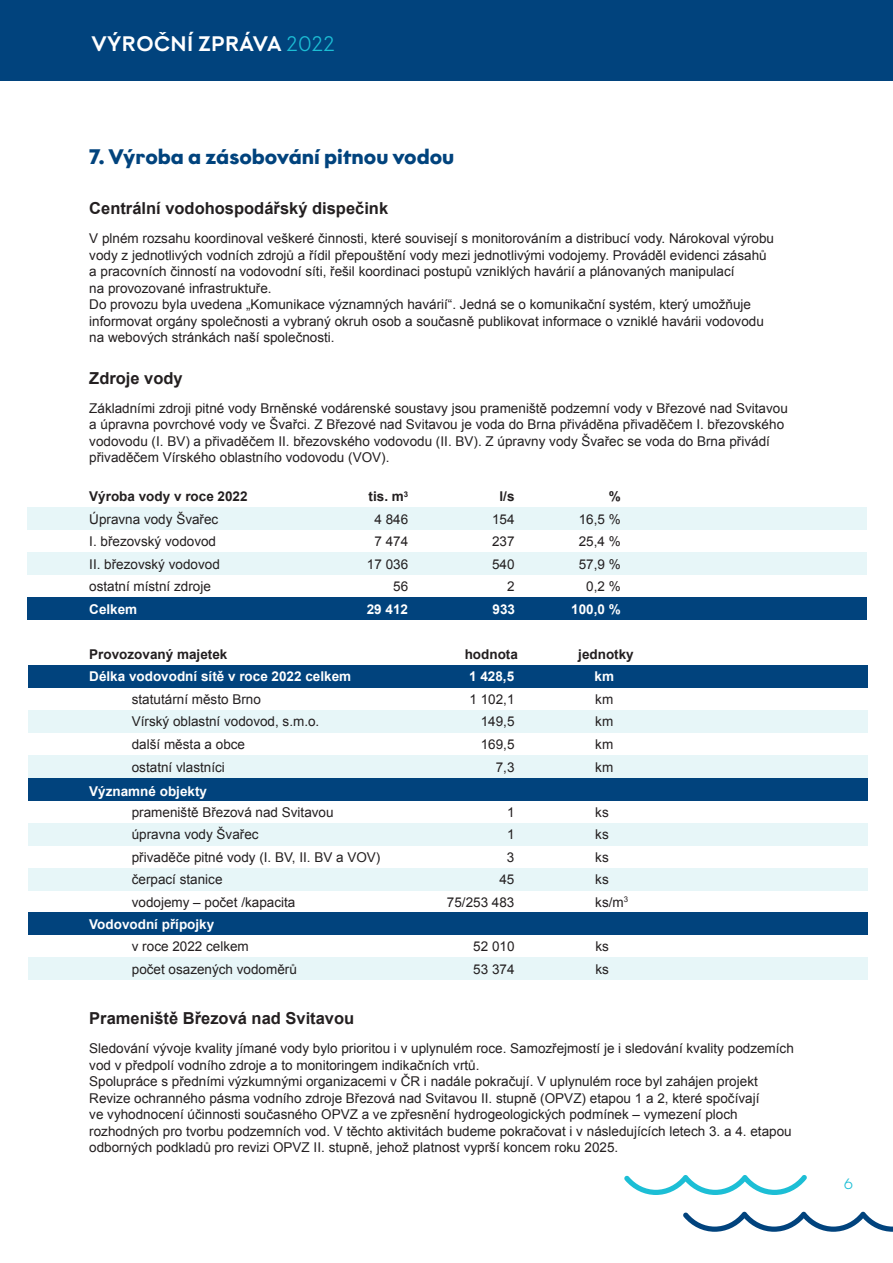
<style>
.page{position:relative;width:893px;height:1263px;background:#fff}
.page>*{position:absolute;margin:0;border:0;box-sizing:border-box;transform-origin:0 0}
.t1{font:700 21px "Graphit";color:#01437d}
.t2{font:500 21px "Graphit";letter-spacing:.02em;color:#fff}
.t3{font:700 16.5px "Arial";color:#231f20}
.t4{font:300 15px "Graphit";color:#1cbed5}
.t5{font:13.5px/16.5px "Arial";color:#231f20}
.t6{font:700 13.5px "Arial";color:#fff}
.t7{font:700 13.5px "Arial";color:#231f20}
.s1{font-weight:300;color:#1cbed5}
</style>
<div class="page">
<div style="left:28px;top:957px;width:839px;height:23px;background:#e7f6f8"></div>
<div style="left:28px;top:912px;width:839px;height:23px;background:#01437d"></div>
<div style="left:28px;top:823px;width:839px;height:23px;background:#e7f6f8"></div>
<div style="left:28px;top:868px;width:839px;height:23px;background:#e7f6f8"></div>
<div style="left:28px;top:778px;width:839px;height:23px;background:#01437d"></div>
<div style="left:28px;top:710px;width:839px;height:23px;background:#e7f6f8"></div>
<div style="left:28px;top:756px;width:839px;height:22px;background:#e7f6f8"></div>
<div style="left:28px;top:665px;width:839px;height:23px;background:#01437d"></div>
<div style="left:27px;top:552px;width:839px;height:23px;background:#e7f6f8"></div>
<div style="left:27px;top:507px;width:839px;height:23px;background:#e7f6f8"></div>
<div style="left:27px;top:597px;width:839px;height:23px;background:#01437d"></div>
<div style="left:0;top:0;width:893px;height:81px;background:#01437d"></div>
<svg style="left:683px;top:1211px;width:210px;height:21px"></svg>
<svg style="left:624px;top:1175px;width:183px;height:20px"></svg>
<h1 class="t2" style="left:91px;top:30px;width:245px">VÝROČNÍ ZPRÁVA <span class="s1">2022</span></h1>
<h1 class="t1" style="left:89px;top:144px;width:367px">7. Výroba a zásobování pitnou vodou</h1>
<p class="t3" style="left:89px;top:197px;width:300px">Centrální vodohospodářský dispečink</p>
<p class="t5" style="left:89px;top:230px;width:686px">V plném rozsahu koordinoval veškeré činnosti, které souvisejí s monitorováním a distribucí vody. Nárokoval výrobu vody z jednotlivých vodních zdrojů a řídil přepouštění vody mezi jednotlivými vodojemy. Prováděl evidenci zásahů a pracovních činností na vodovodní síti, řešil koordinaci postupů vzniklých havárií a plánovaných manipulací<br>na provozované infrastruktuře.<br>Do provozu byla uvedena „Komunikace významných havárií“. Jedná se o komunikační systém, který umožňuje informovat orgány společnosti a vybraný okruh osob a současně publikovat informace o vzniklé havárii vodovodu na webových stránkách naší společnosti.</p>
<p class="t3" style="left:89px;top:367px;width:95px">Zdroje vody</p>
<p class="t5" style="left:89px;top:400px;width:700px">Základními zdroji pitné vody Brněnské vodárenské soustavy jsou prameniště podzemní vody v Březové nad Svitavou a úpravna povrchové vody ve Švařci. Z Březové nad Svitavou je voda do Brna přiváděna přivaděčem I. březovského vodovodu (I. BV) a přivaděčem II. březovského vodovodu (II. BV). Z úpravny vody Švařec se voda do Brna přivádí přivaděčem Vírského oblastního vodovodu (VOV).</p>
<p class="t7" style="left:89px;top:488px;width:160px">Výroba vody v roce 2022</p>
<p class="t7" style="left:369px;top:488px;width:41px">tis. m<sup>3</sup></p>
<p class="t7" style="left:499px;top:488px;width:17px">l/s</p>
<p class="t7" style="left:609px;top:488px;width:14px">%</p>
<p class="t5" style="left:89px;top:511px;width:131px">Úpravna vody Švařec</p>
<p class="t5" style="left:374px;top:511px;width:35px">4 846</p>
<p class="t5" style="left:492px;top:511px;width:24px">154</p>
<p class="t5" style="left:579px;top:511px;width:44px">16,5 %</p>
<p class="t5" style="left:89px;top:534px;width:128px">I. březovský vodovod</p>
<p class="t5" style="left:374px;top:534px;width:35px">7 474</p>
<p class="t5" style="left:492px;top:534px;width:24px">237</p>
<p class="t5" style="left:579px;top:534px;width:44px">25,4 %</p>
<p class="t5" style="left:89px;top:556px;width:132px">II. březovský vodovod</p>
<p class="t5" style="left:367px;top:556px;width:43px">17 036</p>
<p class="t5" style="left:492px;top:556px;width:24px">540</p>
<p class="t5" style="left:579px;top:556px;width:44px">57,9 %</p>
<p class="t5" style="left:89px;top:579px;width:123px">ostatní místní zdroje</p>
<p class="t5" style="left:393px;top:579px;width:17px">56</p>
<p class="t5" style="left:507px;top:579px;width:9px">2</p>
<p class="t5" style="left:586px;top:579px;width:36px">0,2 %</p>
<p class="t6" style="left:89px;top:600px;width:50px">Celkem</p>
<p class="t6" style="left:367px;top:600px;width:43px">29 412</p>
<p class="t6" style="left:493px;top:600px;width:24px">933</p>
<p class="t6" style="left:571px;top:600px;width:51px">100,0 %</p>
<p class="t7" style="left:89px;top:645px;width:140px">Provozovaný majetek</p>
<p class="t7" style="left:465px;top:645px;width:55px">hodnota</p>
<p class="t7" style="left:578px;top:645px;width:57px">jednotky</p>
<p class="t6" style="left:89px;top:668px;width:263px">Délka vodovodní sítě v roce 2022 celkem</p>
<p class="t6" style="left:469px;top:668px;width:47px">1 428,5</p>
<p class="t6" style="left:595px;top:668px;width:21px">km</p>
<p class="t5" style="left:132px;top:691px;width:131px">statutární město Brno</p>
<p class="t5" style="left:469px;top:691px;width:47px">1 102,1</p>
<p class="t5" style="left:595px;top:691px;width:19px">km</p>
<p class="t5" style="left:132px;top:714px;width:189px">Vírský oblastní vodovod, s.m.o.</p>
<p class="t5" style="left:481px;top:714px;width:35px">149,5</p>
<p class="t5" style="left:595px;top:714px;width:19px">km</p>
<p class="t5" style="left:132px;top:736px;width:115px">další města a obce</p>
<p class="t5" style="left:481px;top:736px;width:35px">169,5</p>
<p class="t5" style="left:595px;top:736px;width:19px">km</p>
<p class="t5" style="left:132px;top:759px;width:95px">ostatní vlastníci</p>
<p class="t5" style="left:496px;top:759px;width:20px">7,3</p>
<p class="t5" style="left:595px;top:759px;width:19px">km</p>
<p class="t6" style="left:89px;top:782px;width:119px">Významné objekty</p>
<p class="t5" style="left:132px;top:804px;width:203px">prameniště Březová nad Svitavou</p>
<p class="t5" style="left:507px;top:804px;width:9px">1</p>
<p class="t5" style="left:595px;top:804px;width:15px">ks</p>
<p class="t5" style="left:132px;top:826px;width:128px">úpravna vody Švařec</p>
<p class="t5" style="left:507px;top:826px;width:9px">1</p>
<p class="t5" style="left:595px;top:826px;width:15px">ks</p>
<p class="t5" style="left:132px;top:849px;width:250px">přivaděče pitné vody (I. BV, II. BV a VOV)</p>
<p class="t5" style="left:507px;top:849px;width:9px">3</p>
<p class="t5" style="left:595px;top:849px;width:15px">ks</p>
<p class="t5" style="left:132px;top:871px;width:92px">čerpací stanice</p>
<p class="t5" style="left:499px;top:871px;width:17px">45</p>
<p class="t5" style="left:595px;top:871px;width:15px">ks</p>
<p class="t5" style="left:132px;top:894px;width:165px">vodojemy – počet /kapacita</p>
<p class="t5" style="left:447px;top:894px;width:69px">75/253 483</p>
<p class="t5" style="left:595px;top:894px;width:34px">ks/m<sup>3</sup></p>
<p class="t6" style="left:89px;top:915px;width:127px">Vodovodní přípojky</p>
<p class="t5" style="left:132px;top:939px;width:119px">v roce 2022 celkem</p>
<p class="t5" style="left:473px;top:939px;width:43px">52 010</p>
<p class="t5" style="left:595px;top:939px;width:15px">ks</p>
<p class="t5" style="left:132px;top:961px;width:167px">počet osazených vodoměrů</p>
<p class="t5" style="left:473px;top:961px;width:43px">53 374</p>
<p class="t5" style="left:595px;top:961px;width:15px">ks</p>
<p class="t3" style="left:89px;top:1007px;width:267px">Prameniště Březová nad Svitavou</p>
<p class="t5" style="left:89px;top:1040px;width:706px">Sledování vývoje kvality jímané vody bylo prioritou i v uplynulém roce. Samozřejmostí je i sledování kvality podzemích vod v předpolí vodního zdroje a to monitoringem indikačních vrtů.<br>Spolupráce s předními výzkumnými organizacemi v ČR i nadále pokračují. V uplynulém roce byl zahájen projekt Revize ochranného pásma vodního zdroje Březová nad Svitavou II. stupně (OPVZ) etapou 1 a 2, které spočívají<br>ve vyhodnocení účinnosti současného OPVZ a ve zpřesnění hydrogeologických podmínek – vymezení ploch rozhodných pro tvorbu podzemních vod. V těchto aktivitách budeme pokračovat i v následujících letech 3. a 4. etapou odborných podkladů pro revizi OPVZ II. stupně, jehož platnost vyprší koncem roku 2025.</p>
<p class="t4" style="left:844px;top:1174px;width:11px">6</p>
</div>
